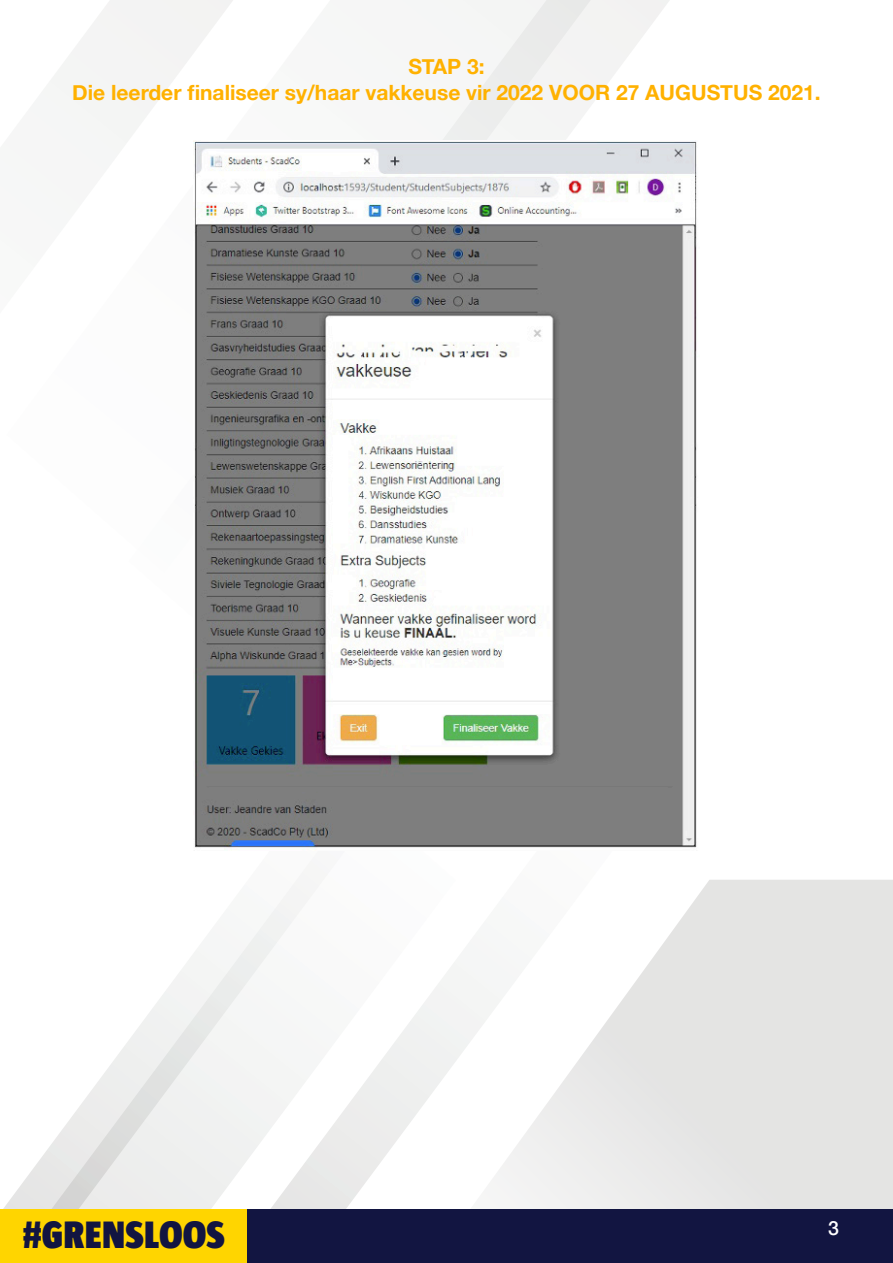
<style>
.page{position:relative;width:893px;height:1263px;background:#fff}
.page>*{position:absolute;margin:0;border:0;box-sizing:border-box;transform-origin:0 0}
.t1{font:900 39.15px "Sun";color:#121541;scale:.94 1}
.t2{font:700 21px "Helvetica Neue";color:#ffb100}
.t3{font:500 19.5px "Helvetica Neue";color:#fff}
</style>
<div class="page">
<div style="left:0;top:1209px;width:247px;height:54px;background:#ffd500"></div>
<div style="left:247px;top:1209px;width:646px;height:54px;background:#121541"></div>
<svg style="left:3px;top:882px;width:377px;height:327px"></svg>
<svg style="left:50px;top:0;width:79px;height:143px"></svg>
<svg style="left:129px;top:0;width:104px;height:143px"></svg>
<svg style="left:380px;top:1076px;width:513px;height:133px"></svg>
<svg style="left:371px;top:880px;width:522px;height:196px"></svg>
<svg style="left:442px;top:0;width:227px;height:140px"></svg>
<img style="left:194px;top:140px;width:503px;height:710px">
<p class="t2" style="left:408px;top:51px;width:78px">STAP 3:</p>
<p class="t2" style="left:72px;top:76px;width:750px">Die leerder finaliseer sy/haar vakkeuse vir 2022 VOOR 27 AUGUSTUS 2021.</p>
<h1 class="t1" style="left:23px;top:1212px;width:216px">#GRENSLOOS</h1>
<p class="t3" style="left:828px;top:1212px;width:12px">3</p>
</div>
